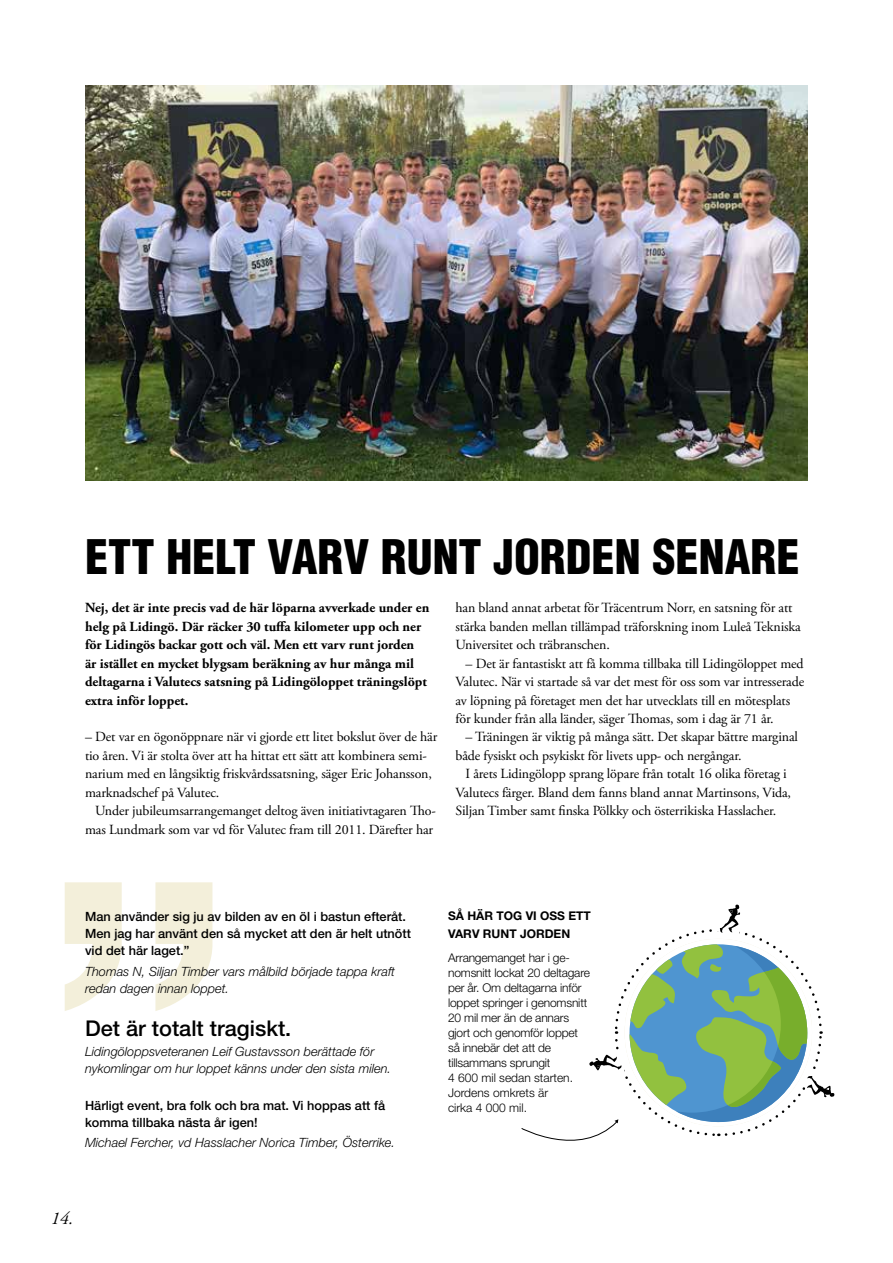
<style>
.page{position:relative;width:893px;height:1263px;background:#fff}
.page>*{position:absolute;margin:0;border:0;box-sizing:border-box;transform-origin:0 0}
.t1{font:500 456.15px "Helvetica Neue LT Std";color:#f3efda}
.t2{font:900 condensed 46.5px "Helvetica LT Std";color:#000}
.t3{font:500 21.75px "Helvetica Neue LT Std";color:#000}
.t4{font:italic 18px "Adobe Garamond Pro";color:#000}
.t5{font:13.95px/18.5px "Adobe Garamond Pro";letter-spacing:-.01em;color:#000}
.t6{font:700 13.95px/18.5px "Adobe Garamond Pro";color:#000}
.t7{font:italic 300 12.75px/17.2px "Helvetica Neue LT Std";color:#000}
.t8{font:500 12.75px/17.2px "Helvetica Neue LT Std";color:#000}
.t9{font:300 12px/15px "Helvetica Neue LT Std";letter-spacing:-.015em;color:#000}
.t10{font:700 12px/18px "Helvetica Neue LT Std";color:#000}
</style>
<div class="page">
<img style="left:85px;top:85px;width:723px;height:395px">
<svg style="left:521px;top:904px;width:314px;height:237px"></svg>
<h2 class="t2" style="left:85px;top:528px;width:716px">ETT HELT VARV RUNT JORDEN SENARE</h2>
<p class="t6" style="left:85px;top:599px;width:346px">Nej, det är inte precis vad de här löparna avverkade under en helg på Lidingö. Där räcker 30 tuffa kilometer upp och ner för Lidingös backar gott och väl. Men ett varv runt jorden<br>är istället en mycket blygsam beräkning av hur många mil deltagarna i Valutecs satsning på Lidingöloppet träningslöpt extra inför loppet.</p>
<p class="t5" style="left:85px;top:728px;width:354px">– Det var en ögonöppnare när vi gjorde ett litet bokslut över de här tio åren. Vi är stolta över att ha hittat ett sätt att kombinera semi&shy;narium med en långsiktig friskvårdssatsning, säger Eric Johansson, marknadschef på Valutec.</p>
<p class="t5" style="left:85px;top:802px;width:352px;text-align:right">Under jubileumsarrangemanget deltog även initiativtagaren Tho&shy;mas Lundmark som var vd för Valutec fram till 2011. Därefter har</p>
<p class="t5" style="left:455px;top:599px;width:347px">han bland annat arbetat för Träcentrum Norr, en satsning för att stärka banden mellan tillämpad träforskning inom Luleå Tekniska<br>Universitet och träbranschen.</p>
<p class="t5" style="left:455px;top:654px;width:350px;text-indent:10px">– Det är fantastiskt att få komma tillbaka till Lidingöloppet med Valutec. När vi startade så var det mest för oss som var intresserade av löpning på företaget men det har utvecklats till en mötesplats för kunder från alla länder, säger Thomas, som i dag är 71 år.</p>
<p class="t5" style="left:455px;top:728px;width:344px;text-indent:10px">– Träningen är viktig på många sätt. Det skapar bättre marginal både fysiskt och psykiskt för livets upp- och nergångar.</p>
<p class="t5" style="left:455px;top:765px;width:337px;text-indent:10px">I årets Lidingölopp sprang löpare från totalt 16 olika företag i<br>Valutecs färger. Bland dem fanns bland annat Martinsons, Vida,<br>Siljan Timber samt finska Pölkky och österrikiska Hasslacher.</p>
<h1 class="t1" style="left:37px;top:774px;width:204px">”</h1>
<p class="t8" style="left:85px;top:907px;width:327px">Man använder sig ju av bilden av en öl i bastun efteråt.<br>Men jag har använt den så mycket att den är helt utnött vid det här laget.”</p>
<p class="t7" style="left:85px;top:962px;width:312px">Thomas N, Siljan Timber vars målbild började tappa kraft redan dagen innan loppet.</p>
<h3 class="t3" style="left:85px;top:1015px;width:208px">Det är totalt tragiskt.</h3>
<p class="t7" style="left:85px;top:1042px;width:308px">Lidingöloppsveteranen Leif Gustavsson berättade för nykomlingar om hur loppet känns under den sista milen.</p>
<p class="t8" style="left:85px;top:1096px;width:302px">Härligt event, bra folk och bra mat. Vi hoppas att få komma tillbaka nästa år igen!</p>
<p class="t7" style="left:85px;top:1134px;width:312px">Michael Fercher, vd Hasslacher Norica Timber, Österrike.</p>
<p class="t4" style="left:51px;top:1207px;width:24px">14.</p>
<p class="t10" style="left:448px;top:907px;width:144px">SÅ HÄR TOG VI OSS ETT<br>VARV RUNT JORDEN</p>
<p class="t9" style="left:448px;top:950px;width:143px">Arrangemanget har i ge&shy;nomsnitt lockat 20 deltagare per år. Om deltagarna inför loppet springer i genomsnitt<br>20 mil mer än de annars gjort och genomför loppet så innebär det att de tillsammans sprungit<br>4 600 mil sedan starten.<br>Jordens omkrets är<br>cirka 4 000 mil.</p>
</div>
